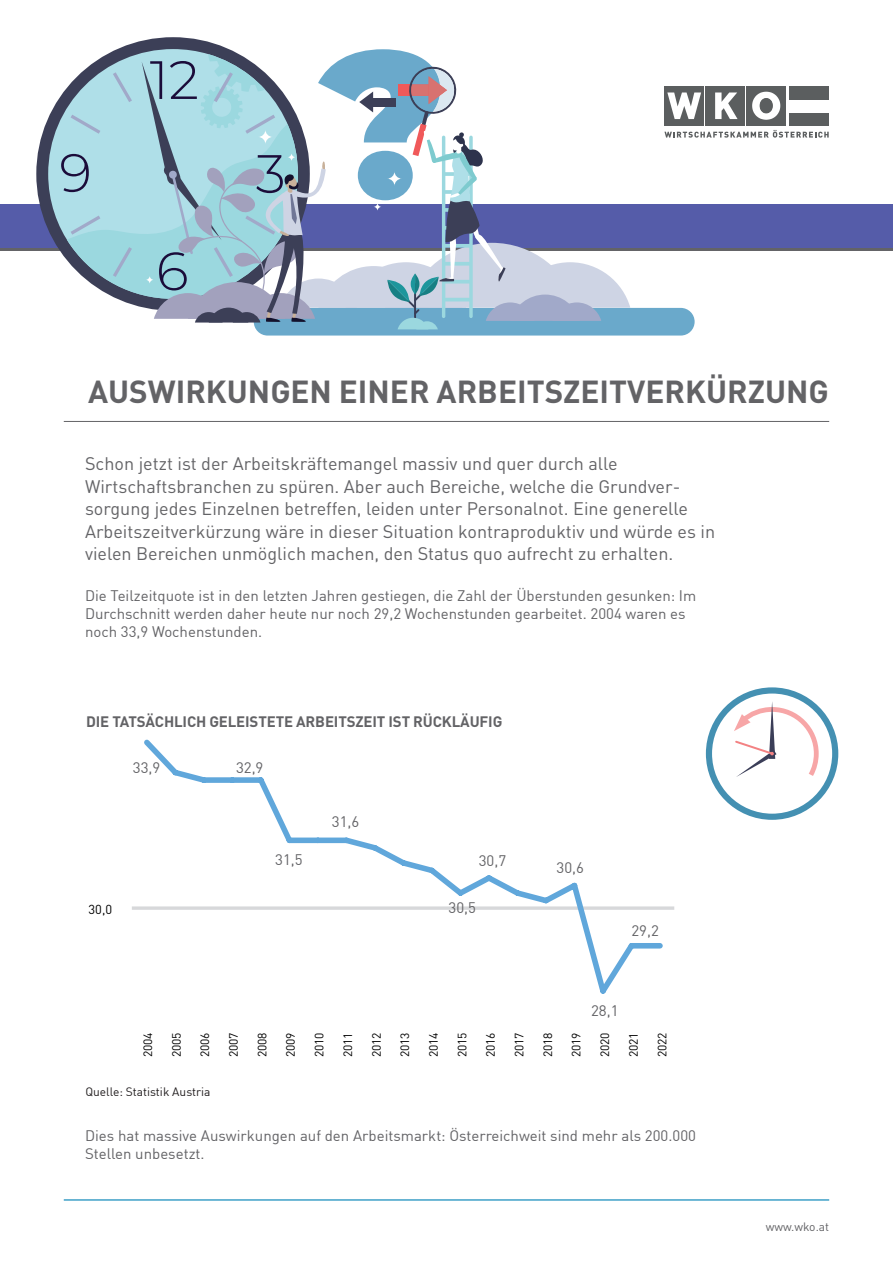
<style>
.page{position:relative;width:893px;height:1263px;background:#fff}
.page>*{position:absolute;margin:0;border:0;box-sizing:border-box;transform-origin:0 0}
.t1{font:700 31.5px "DIN Pro";color:#636366}
.t2{font:18px/22.5px "DIN Pro";color:#636366}
.t3{font:15.45px "DIN Pro";color:#000;scale:1.16 1}
.t4{font:15px/18px "DIN";color:#636366}
.t5{font:700 15px "DIN Pro";letter-spacing:-.01em;color:#636366}
.t6{font:15px "DIN Pro";color:#000}
.t7{font:12.9px "DIN Pro";color:#000}
.t8{font:12px "DIN Pro";color:#000}
.t9{font:12px "DIN";color:#231f20}
.t10{font:12px "DIN Pro";color:#636366}
</style>
<div class="page">
<hr style="left:64px;top:1199px;width:765px;height:2px;background:#3ea0c7">
<hr style="left:64px;top:421px;width:765px;height:1px;background:#636366">
<div style="left:0;top:246px;width:893px;height:5px;background:#636366"></div>
<div style="left:0;top:205px;width:893px;height:43px;background:#555ca9"></div>
<div style="left:747px;top:87px;width:39px;height:39px;background:#5b5e5f"></div>
<div style="left:706px;top:87px;width:39px;height:39px;background:#5b5e5f"></div>
<svg style="left:664px;top:130px;width:165px;height:8px"></svg>
<svg style="left:715px;top:92px;width:22px;height:27px"></svg>
<div style="left:665px;top:87px;width:39px;height:39px;background:#5b5e5f"></div>
<svg style="left:667px;top:92px;width:34px;height:27px"></svg>
<div style="left:790px;top:87px;width:39px;height:13px;background:#5b5e5f"></div>
<div style="left:790px;top:113px;width:39px;height:13px;background:#5b5e5f"></div>
<svg style="left:752px;top:92px;width:28px;height:28px"></svg>
<div style="left:36px;top:37px;width:274px;height:274px;background:#3c3f57;border-radius:50%"></div>
<svg style="left:48px;top:96px;width:13px;height:156px"></svg>
<div style="left:254px;top:308px;width:441px;height:28px;background:#6aa9cb;border-radius:14px"></div>
<svg style="left:61px;top:49px;width:569px;height:280px"></svg>
<div style="left:706px;top:687px;width:132px;height:133px;background:#4490b2;border-radius:50%"></div>
<div style="left:712px;top:693px;width:120px;height:121px;background:#fff;border-radius:50%"></div>
<svg style="left:734px;top:701px;width:87px;height:76px"></svg>
<hr style="left:132px;top:1132px;width:542px;height:1px;background:#d7d8da">
<svg style="left:132px;top:906px;width:542px;height:4px"></svg>
<hr style="left:132px;top:717px;width:542px;height:1px;background:#d7d8da">
<svg style="left:139px;top:739px;width:527px;height:255px"></svg>
<h1 class="t1" style="left:88px;top:370px;width:742px">AUSWIRKUNGEN EINER ARBEITSZEITVERKÜRZUNG</h1>
<p class="t2" style="left:85px;top:452px;width:632px">Schon jetzt ist der Arbeitskräftemangel massiv und quer durch alle Wirtschaftsbranchen zu spüren. Aber auch Bereiche, welche die Grundver&shy;sorgung jedes Einzelnen betreffen, leiden unter Personalnot. Eine generelle Arbeitszeitverkürzung wäre in dieser Situation kontraproduktiv und würde es in vielen Bereichen unmöglich machen, den Status quo aufrecht zu erhalten.</p>
<p class="t4" style="left:85px;top:586px;width:613px">Die Teilzeitquote ist in den letzten Jahren gestiegen, die Zahl der Überstunden gesunken: Im<br>Durchschnitt werden daher heute nur noch 29,2 Wochenstunden gearbeitet. 2004 waren es noch 33,9 Wochenstunden.</p>
<p class="t3" style="left:89px;top:481px;width:30px">40,0</p>
<p class="t5" style="left:86px;top:711px;width:418px">DIE TATSÄCHLICH GELEISTETE ARBEITSZEIT IST RÜCKLÄUFIG</p>
<p class="t4" style="left:133px;top:758px;width:29px">33,9</p>
<p class="t4" style="left:236px;top:758px;width:29px">32,9</p>
<p class="t7" style="left:89px;top:901px;width:25px">30,0</p>
<p class="t4" style="left:275px;top:850px;width:29px">31,5</p>
<p class="t4" style="left:332px;top:812px;width:29px">31,6</p>
<p class="t4" style="left:479px;top:851px;width:29px">30,7</p>
<p class="t4" style="left:449px;top:898px;width:29px">30,5</p>
<p class="t4" style="left:557px;top:858px;width:29px">30,6</p>
<p class="t4" style="left:631px;top:921px;width:29px">29,2</p>
<p class="t4" style="left:591px;top:1001px;width:29px">28,1</p>
<p class="t8" style="left:140px;top:1057px;width:27px;rotate:-90deg">2004</p>
<p class="t8" style="left:168px;top:1057px;width:27px;rotate:-90deg">2005</p>
<p class="t8" style="left:197px;top:1057px;width:27px;rotate:-90deg">2006</p>
<p class="t8" style="left:225px;top:1057px;width:27px;rotate:-90deg">2007</p>
<p class="t8" style="left:254px;top:1057px;width:27px;rotate:-90deg">2008</p>
<p class="t8" style="left:282px;top:1057px;width:27px;rotate:-90deg">2009</p>
<p class="t8" style="left:311px;top:1057px;width:27px;rotate:-90deg">2010</p>
<p class="t8" style="left:340px;top:1057px;width:27px;rotate:-90deg">2011</p>
<p class="t8" style="left:368px;top:1057px;width:27px;rotate:-90deg">2012</p>
<p class="t8" style="left:397px;top:1057px;width:27px;rotate:-90deg">2013</p>
<p class="t8" style="left:425px;top:1057px;width:27px;rotate:-90deg">2014</p>
<p class="t8" style="left:454px;top:1057px;width:27px;rotate:-90deg">2015</p>
<p class="t8" style="left:482px;top:1057px;width:27px;rotate:-90deg">2016</p>
<p class="t8" style="left:511px;top:1057px;width:27px;rotate:-90deg">2017</p>
<p class="t8" style="left:540px;top:1057px;width:27px;rotate:-90deg">2018</p>
<p class="t8" style="left:568px;top:1057px;width:27px;rotate:-90deg">2019</p>
<p class="t8" style="left:597px;top:1057px;width:27px;rotate:-90deg">2020</p>
<p class="t8" style="left:625px;top:1057px;width:27px;rotate:-90deg">2021</p>
<p class="t8" style="left:654px;top:1057px;width:27px;rotate:-90deg">2022</p>
<p class="t9" style="left:85px;top:1084px;width:127px">Quelle: Statistik Austria</p>
<p class="t4" style="left:85px;top:1126px;width:612px">Dies hat massive Auswirkungen auf den Arbeitsmarkt: Österreichweit sind mehr als 200.000<br>Stellen unbesetzt.</p>
<p class="t6" style="left:89px;top:1151px;width:29px">25,0</p>
<p class="t10" style="left:766px;top:1218px;width:65px">www.wko.at</p>
</div>
